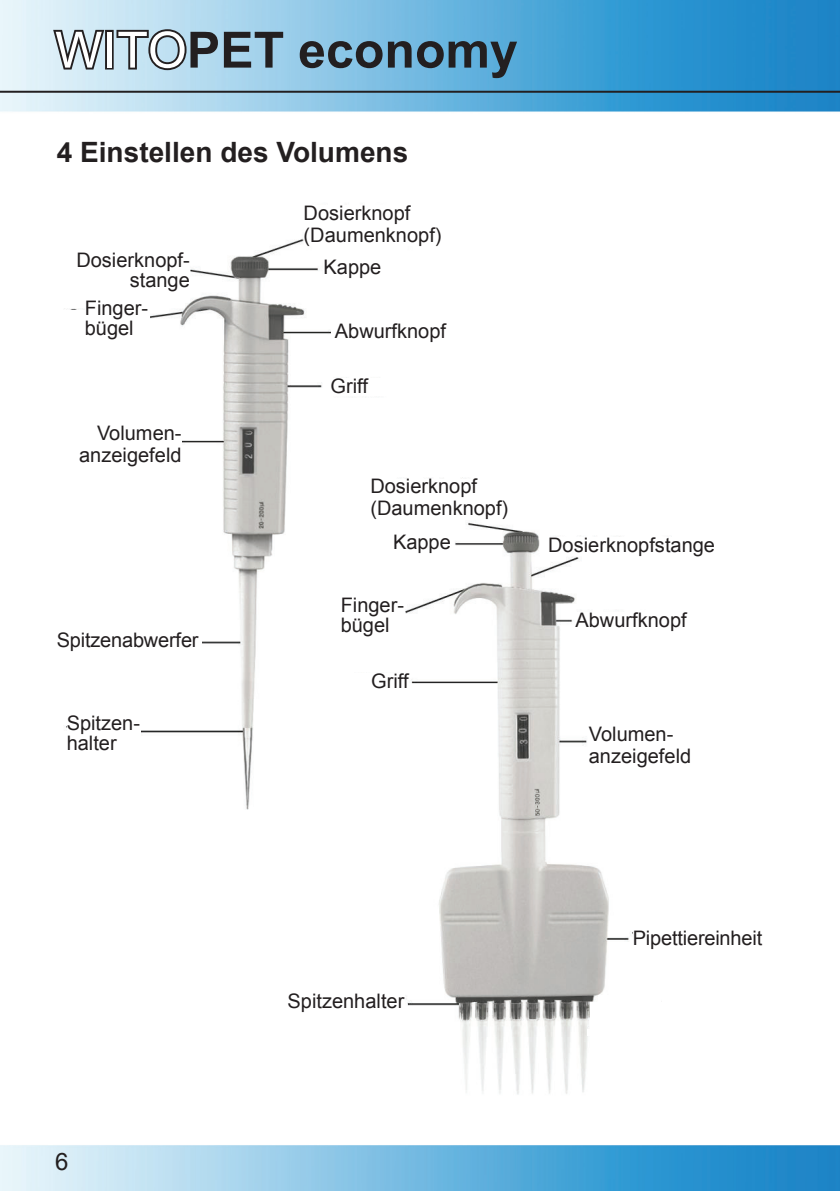
<style>
.page{position:relative;width:840px;height:1191px;background:#fff}
.page>*{position:absolute;margin:0;border:0;box-sizing:border-box;transform-origin:0 0}
.t1{font:700 50px "Arial";color:#231f20}
.t2{font:700 28px "Arial";color:#231f20}
.t3{font:24px "Arial";color:#231f20}
.t4{font:20px/20px "Arial";color:#231f20}
.s1{font-weight:400;color:#fff}
</style>
<div class="page">
<img style="left:0;top:0;width:839px;height:1191px">
<hr style="left:0;top:91px;width:839px;height:2px;background:#231f20">
<svg style="left:51px;top:18px;width:56px;height:67px"></svg>
<div style="left:105px;top:30px;width:9px;height:40px;border:4px solid #231f20"></div>
<svg style="left:114px;top:27px;width:75px;height:46px"></svg>
<img style="left:58px;top:192px;width:723px;height:907px">
<div style="left:62px;top:253px;width:128px;height:40px;background:#fff"></div>
<div style="left:62px;top:425px;width:119px;height:37px;background:#fff"></div>
<div style="left:57px;top:632px;width:144px;height:23px;background:#fff"></div>
<div style="left:323px;top:260px;width:58px;height:23px;background:#fff"></div>
<div style="left:330px;top:378px;width:67px;height:17px;background:#fff"></div>
<div style="left:632px;top:930px;width:129px;height:30px;background:#fff"></div>
<div style="left:590px;top:1002px;width:191px;height:95px;background:#fff"></div>
<div style="left:303px;top:206px;width:139px;height:40px;background:#fff"></div>
<div style="left:353px;top:614px;width:86px;height:19px;background:#fff"></div>
<div style="left:370px;top:479px;width:139px;height:40px;background:#fff"></div>
<div style="left:393px;top:535px;width:57px;height:25px;background:#fff"></div>
<div style="left:342px;top:673px;width:66px;height:23px;background:#fff"></div>
<div style="left:575px;top:612px;width:111px;height:26px;background:#fff"></div>
<div style="left:548px;top:537px;width:166px;height:15px;background:#fff"></div>
<div style="left:588px;top:726px;width:119px;height:36px;background:#fff"></div>
<div style="left:259px;top:993px;width:145px;height:22px;background:#fff"></div>
<div style="left:57px;top:310px;width:93px;height:38px;background:#fff"></div>
<div style="left:85px;top:300px;width:63px;height:38px;background:#fff"></div>
<div style="left:330px;top:310px;width:139px;height:38px;background:#fff"></div>
<div style="left:607px;top:648px;width:139px;height:67px;background:#fff"></div>
<div style="left:340px;top:597px;width:64px;height:38px;background:#fff"></div>
<div style="left:662px;top:999px;width:18px;height:6px;background:#fff"></div>
<div style="left:587px;top:1029px;width:18px;height:6px;background:#fff"></div>
<div style="left:67px;top:716px;width:73px;height:44px;background:#fff"></div>
<h1 class="t1" style="left:55px;top:17px;width:464px"><span class="s1">WITO</span>PET economy</h1>
<h2 class="t2" style="left:57px;top:134px;width:353px">4 Einstellen des Volumens</h2>
<p class="t4" style="left:76px;top:250px;width:115px;text-align:right">Dosierknopf&shy;stange</p>
<p class="t4" style="left:85px;top:298px;width:65px">Finger&shy;bügel</p>
<p class="t4" style="left:79px;top:422px;width:104px;line-height:22px;text-align:right">Volumen&shy;anzeigefeld</p>
<p class="t4" style="left:57px;top:630px;width:143px">Spitzenabwerfer</p>
<p class="t4" style="left:67px;top:713px;width:75px">Spitzen&shy;halter</p>
<p class="t4" style="left:303px;top:202px;width:139px;line-height:22px">Dosierknopf (Daumenknopf)</p>
<p class="t4" style="left:323px;top:257px;width:59px">Kappe</p>
<p class="t4" style="left:334px;top:321px;width:113px">Abwurfknopf</p>
<p class="t4" style="left:330px;top:376px;width:39px">Griff</p>
<p class="t4" style="left:370px;top:475px;width:139px;line-height:22px">Dosierknopf (Daumenknopf)</p>
<p class="t4" style="left:393px;top:532px;width:59px">Kappe</p>
<p class="t4" style="left:340px;top:595px;width:65px">Finger&shy;bügel</p>
<p class="t4" style="left:371px;top:671px;width:39px">Griff</p>
<p class="t4" style="left:548px;top:535px;width:168px">Dosierknopfstange</p>
<p class="t4" style="left:575px;top:610px;width:113px">Abwurfknopf</p>
<p class="t4" style="left:588px;top:722px;width:104px;line-height:22px">Volumen&shy;anzeigefeld</p>
<p class="t3" style="left:55px;top:1145px;width:15px">6</p>
<p class="t4" style="left:287px;top:991px;width:118px">Spitzenhalter</p>
<p class="t4" style="left:632px;top:928px;width:131px">Pipettiereinheit</p>
</div>
